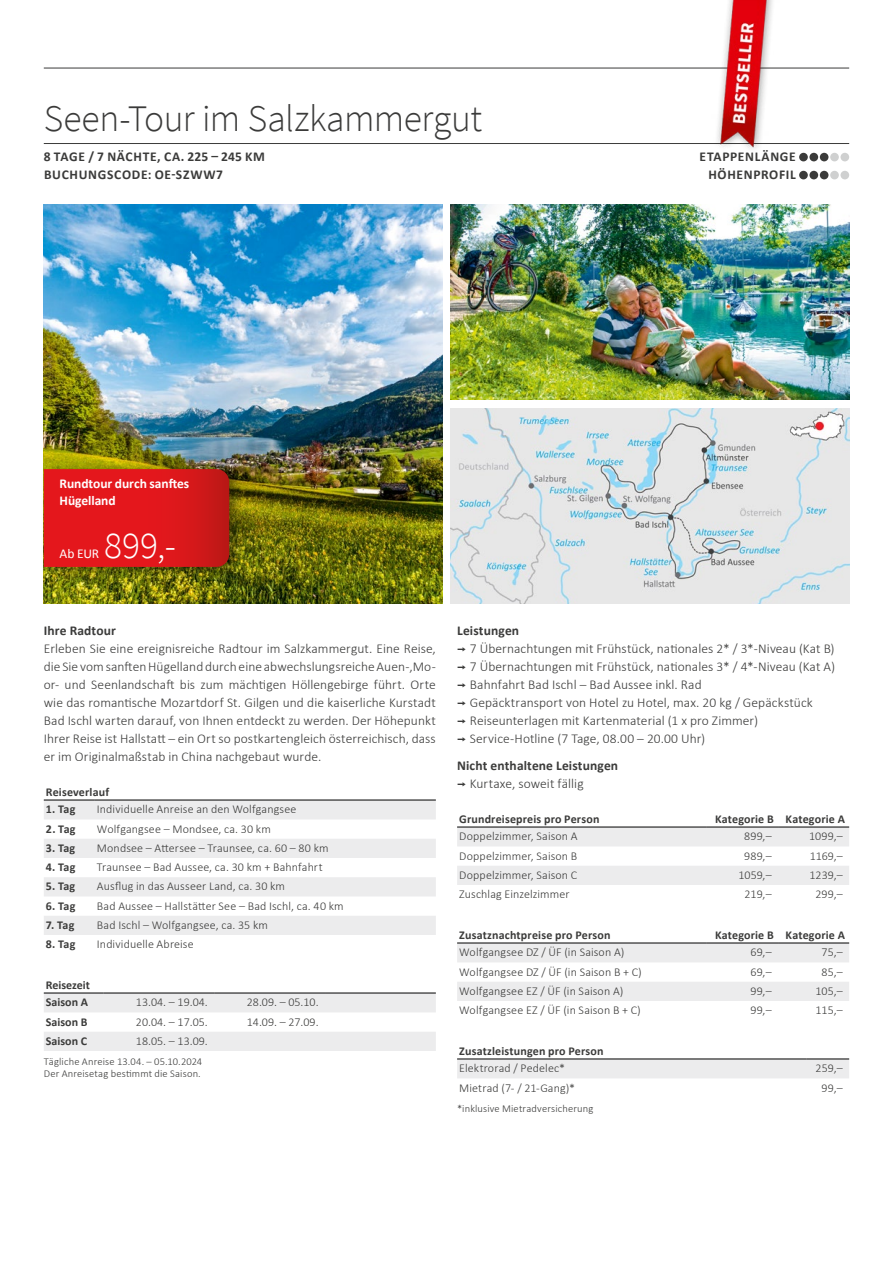
<style>
.page{position:relative;width:893px;height:1263px;background:#fff}
.page>*{position:absolute;margin:0;border:0;box-sizing:border-box;transform-origin:0 0}
.t1{font:300 37.5px "Source Sans Pro";letter-spacing:-.01em;color:#3b3b3a}
.t2{font:300 37.5px "Source Sans Pro";color:#fff}
.t3{font:300 13.5px/18px "Calibri";letter-spacing:.005em;color:#3b3b3a;text-align:justify}
.t4{font:700 13.5px/18px "Calibri";letter-spacing:.04em;color:#3b3b3a}
.t5{font:700 13.5px/18px "Calibri";letter-spacing:.01em;color:#3b3b3a}
.t6{font:700 13.5px/17.2px "Calibri";letter-spacing:-.005em;color:#fff}
.t7{font:13.5px "Calibri";color:#fff}
.t8{font:300 12px "Calibri";letter-spacing:.01em;color:#3b3b3a}
.t9{font:700 12px/17.7px "Calibri";letter-spacing:.015em;color:#3b3b3a}
.t10{font:300 10.5px/12px "Calibri";letter-spacing:.015em;color:#3b3b3a}
.s1{font-weight:700}
.s2{font-family:"Interstate";font-weight:400}
.s3{font-weight:300}
</style>
<div class="page">
<img style="left:44px;top:204px;width:398px;height:400px">
<img style="left:451px;top:204px;width:398px;height:196px">
<img style="left:451px;top:408px;width:398px;height:196px">
<div style="left:40px;top:463px;width:204px;height:116px;background:#000;opacity:.45"></div>
<svg style="left:44px;top:469px;width:185px;height:98px;background:#dc171a"></svg>
<hr style="left:44px;top:143px;width:805px;height:1px;background:#3b3b3a">
<hr style="left:44px;top:68px;width:805px;height:1px;background:#3b3b3a">
<div style="left:799px;top:153px;width:9px;height:8px;background:#3b3b3a;border-radius:50%"></div>
<div style="left:809px;top:153px;width:9px;height:8px;background:#3b3b3a;border-radius:50%"></div>
<div style="left:820px;top:153px;width:8px;height:8px;background:#3b3b3a;border-radius:50%"></div>
<div style="left:830px;top:153px;width:9px;height:8px;background:#cfd0d0;border-radius:50%"></div>
<div style="left:840px;top:153px;width:9px;height:8px;background:#cfd0d0;border-radius:50%"></div>
<div style="left:799px;top:171px;width:9px;height:8px;background:#3b3b3a;border-radius:50%"></div>
<div style="left:809px;top:171px;width:9px;height:8px;background:#3b3b3a;border-radius:50%"></div>
<div style="left:820px;top:171px;width:8px;height:8px;background:#3b3b3a;border-radius:50%"></div>
<div style="left:830px;top:171px;width:9px;height:8px;background:#cfd0d0;border-radius:50%"></div>
<div style="left:840px;top:171px;width:9px;height:8px;background:#cfd0d0;border-radius:50%"></div>
<img style="left:711px;top:0;width:68px;height:149px">
<svg style="left:44px;top:801px;width:392px;height:134px;fill:#ececed"></svg>
<hr style="left:44px;top:800px;width:51px;height:1px;background:#000">
<hr style="left:95px;top:800px;width:341px;height:1px;background:#000">
<svg style="left:44px;top:994px;width:392px;height:57px"></svg>
<hr style="left:44px;top:993px;width:59px;height:1px;background:#000">
<hr style="left:103px;top:993px;width:111px;height:1px;background:#000">
<hr style="left:214px;top:993px;width:111px;height:1px;background:#000">
<hr style="left:325px;top:993px;width:111px;height:1px;background:#000">
<svg style="left:457px;top:828px;width:392px;height:57px"></svg>
<hr style="left:457px;top:827px;width:250px;height:1px;background:#000">
<hr style="left:707px;top:827px;width:71px;height:1px;background:#000">
<hr style="left:778px;top:827px;width:71px;height:1px;background:#000">
<svg style="left:457px;top:944px;width:392px;height:57px"></svg>
<hr style="left:457px;top:943px;width:250px;height:1px;background:#000">
<hr style="left:707px;top:943px;width:71px;height:1px;background:#000">
<hr style="left:778px;top:943px;width:71px;height:1px;background:#000">
<div style="left:457px;top:1060px;width:392px;height:18px;background:#ececed"></div>
<hr style="left:457px;top:1059px;width:349px;height:1px;background:#000">
<hr style="left:806px;top:1059px;width:43px;height:1px;background:#000">
<h1 class="t1" style="left:44px;top:96px;width:440px">Seen-Tour im Salzkammergut</h1>
<p class="t4" style="left:44px;top:147px;width:223px">8 TAGE / 7 NÄCHTE, CA. 225 – 245 KM<br>BUCHUNGSCODE: OE-SZWW7</p>
<p class="t6" style="left:60px;top:474px;width:131px">Rundtour durch sanftes<br>Hügelland</p>
<h1 class="t2" style="left:104px;top:522px;width:73px">899,-</h1>
<p class="t7" style="left:60px;top:544px;width:41px">Ab EUR</p>
<p class="t4" style="left:700px;top:147px;width:98px;text-align:right">ETAPPENLÄNGE<br>HÖHENPROFIL</p>
<p class="t5" style="left:44px;top:621px;width:74px">Ihre Radtour</p>
<p class="t3" style="left:44px;top:640px;width:394px">Erleben Sie eine ereignisreiche Radtour im Salzkammergut. Eine Reise, die Sie vom sanften Hügelland durch eine abwechslungsreiche Auen-,Mo&shy;or- und Seenlandschaft bis zum mächtigen Höllengebirge führt. Orte wie das romantische Mozartdorf St. Gilgen und die kaiserliche Kurstadt Bad Ischl warten darauf, von Ihnen entdeckt zu werden. Der Höhepunkt Ihrer Reise ist Hallstatt – ein Ort so postkartengleich österreichisch, dass er im Originalmaßstab in China nachgebaut wurde.</p>
<p class="t9" style="left:46px;top:782px;width:65px">Reiseverlauf</p>
<p class="t9" style="left:46px;top:800px;width:31px">1. Tag</p>
<p class="t8" style="left:97px;top:802px;width:201px">Individuelle Anreise an den Wolfgangsee</p>
<p class="t9" style="left:46px;top:819px;width:31px">2. Tag</p>
<p class="t8" style="left:97px;top:821px;width:175px">Wolfgangsee – Mondsee, ca. 30 km</p>
<p class="t9" style="left:46px;top:839px;width:31px">3. Tag</p>
<p class="t8" style="left:97px;top:840px;width:233px">Mondsee – Attersee – Traunsee, ca. 60 – 80 km</p>
<p class="t9" style="left:46px;top:858px;width:31px">4. Tag</p>
<p class="t8" style="left:97px;top:860px;width:227px">Traunsee – Bad Aussee, ca. 30 km + Bahnfahrt</p>
<p class="t9" style="left:46px;top:877px;width:31px">5. Tag</p>
<p class="t8" style="left:97px;top:879px;width:190px">Ausflug in das Ausseer Land, ca. 30 km</p>
<p class="t9" style="left:46px;top:896px;width:31px">6. Tag</p>
<p class="t8" style="left:97px;top:898px;width:248px">Bad Aussee – Hallstätter See – Bad Ischl, ca. 40 km</p>
<p class="t9" style="left:46px;top:916px;width:30px">7. Tag</p>
<p class="t8" style="left:97px;top:917px;width:173px">Bad Ischl – Wolfgangsee, ca. 35 km</p>
<p class="t9" style="left:46px;top:935px;width:31px">8. Tag</p>
<p class="t8" style="left:97px;top:937px;width:98px">Individuelle Abreise</p>
<p class="t9" style="left:46px;top:975px;width:45px">Reisezeit<br>Saison A</p>
<p class="t8" style="left:136px;top:995px;width:73px">13.04. – 19.04.</p>
<p class="t8" style="left:247px;top:995px;width:73px">28.09. – 05.10.</p>
<p class="t9" style="left:46px;top:1012px;width:43px">Saison B</p>
<p class="t8" style="left:136px;top:1014px;width:73px">20.04. – 17.05.</p>
<p class="t8" style="left:247px;top:1014px;width:73px">14.09. – 27.09.</p>
<p class="t9" style="left:46px;top:1032px;width:43px">Saison C</p>
<p class="t8" style="left:136px;top:1033px;width:73px">18.05. – 13.09.</p>
<p class="t10" style="left:44px;top:1056px;width:160px">Tägliche Anreise 13.04. – 05.10.2024<br>Der Anreisetag bestimmt die Saison.</p>
<p class="t3" style="left:457px;top:622px;width:379px;text-align:left"><span class="s1">Leistungen<br></span><span class="s2">¬</span> 7 Übernachtungen mit Frühstück, nationales 2* / 3*-Niveau (Kat B) <span class="s2">¬</span> 7 Übernachtungen mit Frühstück, nationales 3* / 4*-Niveau (Kat A) <span class="s2">¬</span> Bahnfahrt Bad Ischl – Bad Aussee inkl. Rad<br><span class="s2">¬</span> Gepäcktransport von Hotel zu Hotel, max. 20 kg / Gepäckstück<br><span class="s2">¬</span> Reiseunterlagen mit Kartenmaterial (1 x pro Zimmer)<br><span class="s2">¬</span> Service-Hotline (7 Tage, 08.00 – 20.00 Uhr)</p>
<p class="t5" style="left:457px;top:756px;width:163px">Nicht enthaltene Leistungen <span class="s2">¬</span> <span class="s3">Kurtaxe, soweit fällig</span></p>
<p class="t9" style="left:459px;top:809px;width:142px">Grundreisepreis pro Person</p>
<p class="t9" style="left:715px;top:809px;width:131px">Kategorie B Kategorie A</p>
<p class="t8" style="left:459px;top:829px;width:120px">Doppelzimmer, Saison A</p>
<p class="t8" style="left:744px;top:829px;width:29px">899,–</p>
<p class="t8" style="left:809px;top:829px;width:35px">1099,–</p>
<p class="t8" style="left:459px;top:848px;width:120px">Doppelzimmer, Saison B</p>
<p class="t8" style="left:744px;top:848px;width:29px">989,–</p>
<p class="t8" style="left:810px;top:848px;width:35px">1169,–</p>
<p class="t8" style="left:459px;top:867px;width:120px">Doppelzimmer, Saison C</p>
<p class="t8" style="left:738px;top:867px;width:35px">1059,–</p>
<p class="t8" style="left:809px;top:867px;width:35px">1239,–</p>
<p class="t8" style="left:459px;top:887px;width:112px">Zuschlag Einzelzimmer</p>
<p class="t8" style="left:744px;top:887px;width:29px">219,–</p>
<p class="t8" style="left:815px;top:887px;width:29px">299,–</p>
<p class="t9" style="left:459px;top:925px;width:153px">Zusatznachtpreise pro Person</p>
<p class="t9" style="left:715px;top:925px;width:131px">Kategorie B Kategorie A</p>
<p class="t8" style="left:459px;top:945px;width:167px">Wolfgangsee DZ / ÜF (in Saison A)</p>
<p class="t8" style="left:751px;top:945px;width:23px">69,–</p>
<p class="t8" style="left:822px;top:945px;width:23px">75,–</p>
<p class="t8" style="left:459px;top:964px;width:184px">Wolfgangsee DZ / ÜF (in Saison B + C)</p>
<p class="t8" style="left:751px;top:964px;width:23px">69,–</p>
<p class="t8" style="left:821px;top:964px;width:23px">85,–</p>
<p class="t8" style="left:459px;top:983px;width:166px">Wolfgangsee EZ / ÜF (in Saison A)</p>
<p class="t8" style="left:750px;top:983px;width:23px">99,–</p>
<p class="t8" style="left:815px;top:983px;width:29px">105,–</p>
<p class="t8" style="left:459px;top:1003px;width:183px">Wolfgangsee EZ / ÜF (in Saison B + C)</p>
<p class="t8" style="left:750px;top:1003px;width:23px">99,–</p>
<p class="t8" style="left:815px;top:1003px;width:29px">115,–</p>
<p class="t9" style="left:459px;top:1041px;width:146px">Zusatzleistungen pro Person</p>
<p class="t8" style="left:459px;top:1061px;width:107px">Elektrorad / Pedelec*</p>
<p class="t8" style="left:816px;top:1061px;width:29px">259,–</p>
<p class="t8" style="left:459px;top:1080px;width:117px">Mietrad (7- / 21-Gang)*</p>
<p class="t8" style="left:822px;top:1080px;width:23px">99,–</p>
<p class="t10" style="left:457px;top:1102px;width:138px">*inklusive Mietradversicherung</p>
</div>
